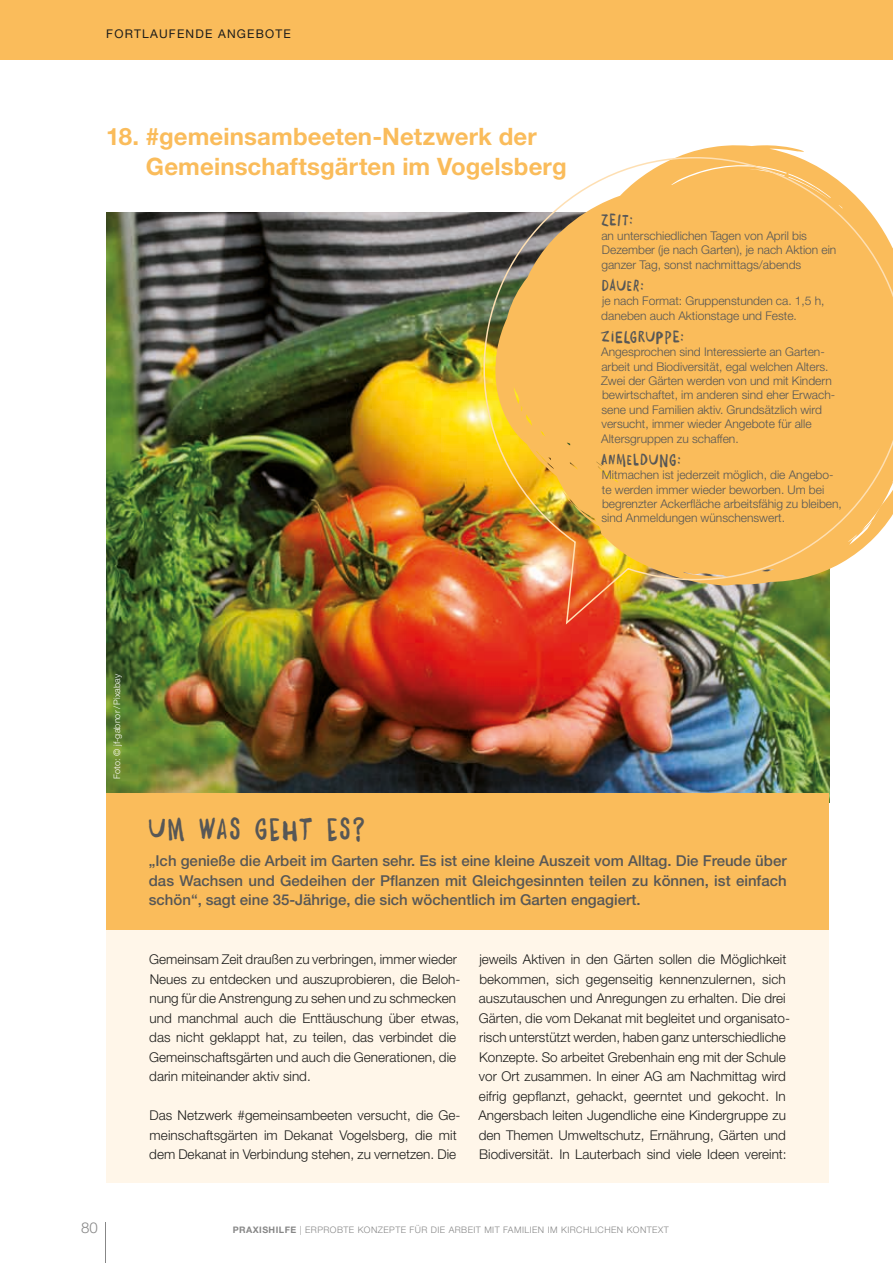
<style>
.page{position:relative;width:893px;height:1263px;background:#fff}
.page>*{position:absolute;margin:0;border:0;box-sizing:border-box;transform-origin:0 0}
.t1{font:27px "Daft Brush";color:#575756}
.t2{font:700 24px/30px "Helvetica Neue LT Pro";letter-spacing:.005em;color:#fabc5b}
.t3{font:500 15px/19.5px "Helvetica Neue LT Pro";color:#575756;text-align:justify}
.t4{font:15px "Daft Brush";letter-spacing:.1em;color:#575756}
.t5{font:300 15px "Helvetica Neue LT Pro";color:#878787}
.t6{font:300 13.5px/19.5px "Helvetica Neue LT Pro";color:#1d1d1b}
.t7{font:300 12px/14.4px "Helvetica Neue LT Pro";color:#575756}
.t8{font:12px "Helvetica Neue LT Pro";letter-spacing:.1em;color:#1d1d1b}
.t9{font:300 9px "Helvetica Neue LT Pro";letter-spacing:.05em;color:#878787}
.t10{font:300 9px "Helvetica Neue LT Pro";letter-spacing:.01em;color:#fff}
.s1{font-weight:700}
</style>
<div class="page">
<hr style="left:106px;top:1222px;width:1px;height:41px;background:#878787">
<div style="left:0;top:0;width:893px;height:60px;background:#fabc5b"></div>
<div style="left:106px;top:929px;width:723px;height:253px;background:#fff6e9"></div>
<img style="left:106px;top:213px;width:723px;height:580px">
<div style="left:106px;top:793px;width:723px;height:136px;background:#fabc5b"></div>
<svg style="left:678px;top:145px;width:126px;height:12px;fill:#fabc5b"></svg>
<img style="left:483px;top:157px;width:410px;height:468px">
<p class="t8" style="left:106px;top:27px;width:186px">FORTLAUFENDE ANGEBOTE</p>
<h2 class="t2" style="left:146px;top:121px;width:422px;text-indent:-40px">18. #gemeinsambeeten-Netzwerk der<br>Gemeinschaftsgärten im Vogelsberg</h2>
<p class="t4" style="left:601px;top:210px;width:33px">zEit:</p>
<p class="t7" style="left:601px;top:228px;width:237px">an unterschiedlichen Tagen von April bis<br>Dezember (je nach Garten), je nach Aktion ein ganzer Tag, sonst nachmittags/abends</p>
<p class="t4" style="left:602px;top:275px;width:43px">dauer:</p>
<p class="t7" style="left:601px;top:293px;width:225px">je nach Format: Gruppenstunden ca. 1,5 h, daneben auch Aktionstage und Feste.</p>
<p class="t4" style="left:601px;top:326px;width:84px">zielgruPpE:</p>
<p class="t7" style="left:601px;top:344px;width:236px">Angesprochen sind Interessierte an Garten&shy;arbeit und Biodiversität, egal welchen Alters.<br>Zwei der Gärten werden von und mit Kindern bewirtschaftet, im anderen sind eher Erwach&shy;sene und Familien aktiv. Grundsätzlich wird versucht, immer wieder Angebote für alle Altersgruppen zu schaffen.</p>
<p class="t4" style="left:601px;top:449px;width:81px">anMeldung:</p>
<p class="t7" style="left:601px;top:468px;width:242px">Mitmachen ist jederzeit möglich, die Angebo&shy;te werden immer wieder beworben. Um bei begrenzter Ackerfläche arbeitsfähig zu bleiben, sind Anmeldungen wünschenswert.</p>
<p class="t10" style="left:111px;top:779px;width:106px;rotate:-90deg">Foto: © jf-gabnor / Pixabay</p>
<h1 class="t1" style="left:149px;top:811px;width:217px">um waS geht eS?</h1>
<p class="t3" style="left:149px;top:851px;width:639px">„Ich genieße die Arbeit im Garten sehr. Es ist eine kleine Auszeit vom Alltag. Die Freude über das Wachsen und Gedeihen der Pflanzen mit Gleichgesinnten teilen zu können, ist einfach schön“, sagt eine 35-Jährige, die sich wöchentlich im Garten engagiert.</p>
<p class="t6" style="left:149px;top:949px;width:313px">Gemeinsam Zeit draußen zu verbringen, immer wieder Neues zu entdecken und auszuprobieren, die Beloh&shy;nung für die Anstrengung zu sehen und zu schmecken und manchmal auch die Enttäuschung über etwas, das nicht geklappt hat, zu teilen, das verbindet die Gemeinschaftsgärten und auch die Generationen, die darin miteinander aktiv sind.</p>
<p class="t6" style="left:149px;top:1105px;width:313px">Das Netzwerk #gemeinsambeeten versucht, die Ge&shy;meinschaftsgärten im Dekanat Vogelsberg, die mit dem Dekanat in Verbindung stehen, zu vernetzen. Die</p>
<p class="t6" style="left:478px;top:949px;width:313px">jeweils Aktiven in den Gärten sollen die Möglichkeit bekommen, sich gegenseitig kennenzulernen, sich auszutauschen und Anregungen zu erhalten. Die drei Gärten, die vom Dekanat mit begleitet und organisato&shy;risch unterstützt werden, haben ganz unterschiedliche Konzepte. So arbeitet Grebenhain eng mit der Schule vor Ort zusammen. In einer AG am Nachmittag wird eifrig gepflanzt, gehackt, geerntet und gekocht. In Angersbach leiten Jugendliche eine Kindergruppe zu den Themen Umweltschutz, Ernährung, Gärten und Biodiversität. In Lauterbach sind viele Ideen vereint:</p>
<p class="t5" style="left:81px;top:1219px;width:18px">80</p>
<p class="t9" style="left:233px;top:1224px;width:437px"><span class="s1">PRAXISHILFE</span> | ERPROBTE KONZEPTE FÜR DIE ARBEIT MIT FAMILIEN IM KIRCHLICHEN KONTEXT</p>
</div>
